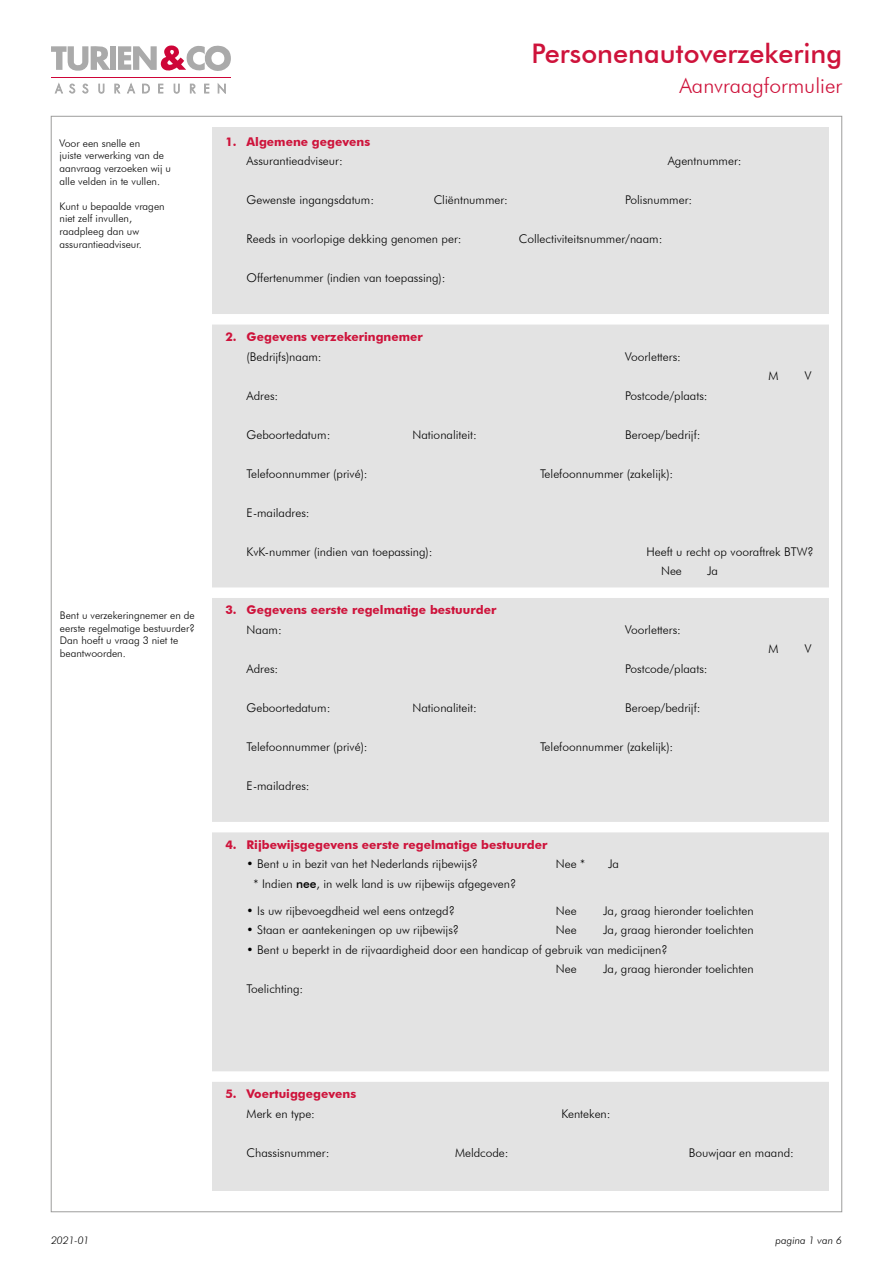
<style>
.page{position:relative;width:893px;height:1263px;background:#fff}
.page>*{position:absolute;margin:0;border:0;box-sizing:border-box;transform-origin:0 0}
.t1{font:500 27px "Futura BT";color:#ce133b}
.t2{font:300 21px "Futura BT";color:#ce133b}
.t3{font:300 12px/19.5px "Futura BT";color:#000}
.t4{font:700 12px "Futura BT";color:#ce133b}
.t5{font:300 10.5px/12.6px "Futura BT";color:#000}
.t6{font:italic 300 10.5px "Futura BT";color:#000}
.s1{font-weight:500}
</style>
<div class="page">
<div style="left:110px;top:46px;width:6px;height:24px;background:#aaa"></div>
<svg style="left:118px;top:45px;width:113px;height:26px"></svg>
<svg style="left:51px;top:46px;width:59px;height:25px"></svg>
<svg style="left:55px;top:83px;width:8px;height:10px"></svg>
<svg style="left:69px;top:84px;width:6px;height:9px"></svg>
<svg style="left:82px;top:84px;width:6px;height:9px"></svg>
<svg style="left:99px;top:84px;width:5px;height:10px"></svg>
<svg style="left:115px;top:84px;width:5px;height:9px"></svg>
<svg style="left:127px;top:83px;width:8px;height:10px"></svg>
<svg style="left:142px;top:84px;width:8px;height:9px"></svg>
<svg style="left:158px;top:84px;width:5px;height:9px"></svg>
<svg style="left:174px;top:84px;width:6px;height:10px"></svg>
<svg style="left:190px;top:84px;width:6px;height:9px"></svg>
<svg style="left:204px;top:84px;width:5px;height:9px"></svg>
<svg style="left:218px;top:83px;width:8px;height:11px"></svg>
<hr style="left:51px;top:77px;width:180px;height:1px;background:#ce0538">
<div style="left:213px;top:127px;width:616px;height:1064px;background:#e3e3e3"></div>
<div style="left:208px;top:314px;width:630px;height:11px;background:#fff"></div>
<div style="left:208px;top:587px;width:630px;height:11px;background:#fff"></div>
<div style="left:208px;top:822px;width:630px;height:10px;background:#fff"></div>
<div style="left:208px;top:1071px;width:630px;height:11px;background:#fff"></div>
<p class="t5" style="left:60px;top:137px;width:113px">Voor een snelle en<br>juiste verwerking van de aanvraag verzoeken wij u alle velden in te vullen.</p>
<p class="t5" style="left:60px;top:200px;width:107px">Kunt u bepaalde vragen niet zelf invullen, raadpleeg dan uw assurantieadviseur.</p>
<p class="t5" style="left:60px;top:609px;width:136px">Bent u verzekeringnemer en de eerste regelmatige bestuurder?<br>Dan hoeft u vraag 3 niet te beantwoorden.</p>
<h1 class="t1" style="left:531px;top:37px;width:312px">Personenautoverzekering</h1>
<h2 class="t2" style="left:679px;top:73px;width:164px">Aanvraagformulier</h2>
<p class="t4" style="left:225px;top:134px;width:146px">1. Algemene gegevens</p>
<p class="t3" style="left:247px;top:151px;width:98px">Assurantieadviseur:</p>
<p class="t3" style="left:668px;top:151px;width:75px">Agentnummer:</p>
<p class="t3" style="left:247px;top:190px;width:129px">Gewenste ingangsdatum:</p>
<p class="t3" style="left:434px;top:190px;width:76px">Cliëntnummer:</p>
<p class="t3" style="left:625px;top:190px;width:69px">Polisnummer:</p>
<p class="t3" style="left:247px;top:229px;width:216px">Reeds in voorlopige dekking genomen per:</p>
<p class="t3" style="left:519px;top:229px;width:145px">Collectiviteitsnummer/naam:</p>
<p class="t3" style="left:247px;top:268px;width:200px">Offertenummer (indien van toepassing):</p>
<p class="t4" style="left:225px;top:329px;width:199px">2. Gegevens verzekeringnemer</p>
<p class="t3" style="left:247px;top:346px;width:77px">(Bedrijfs)naam:</p>
<p class="t3" style="left:625px;top:346px;width:57px">Voorletters:</p>
<p class="t3" style="left:768px;top:366px;width:12px">M</p>
<p class="t3" style="left:805px;top:366px;width:8px">V</p>
<p class="t3" style="left:247px;top:385px;width:33px">Adres:</p>
<p class="t3" style="left:625px;top:385px;width:84px">Postcode/plaats:</p>
<p class="t3" style="left:247px;top:424px;width:85px">Geboortedatum:</p>
<p class="t3" style="left:412px;top:424px;width:66px">Nationaliteit:</p>
<p class="t3" style="left:625px;top:424px;width:77px">Beroep/bedrijf:</p>
<p class="t3" style="left:247px;top:463px;width:123px">Telefoonnummer (privé):</p>
<p class="t3" style="left:540px;top:463px;width:135px">Telefoonnummer (zakelijk):</p>
<p class="t3" style="left:247px;top:502px;width:65px">E-mailadres:</p>
<p class="t3" style="left:247px;top:541px;width:188px">KvK-nummer (indien van toepassing):</p>
<p class="t3" style="left:661px;top:541px;width:154px;text-indent:-15px">Heeft u recht op vooraftrek BTW?<br>Nee</p>
<p class="t3" style="left:707px;top:561px;width:12px">Ja</p>
<p class="t4" style="left:225px;top:603px;width:273px">3. Gegevens eerste regelmatige bestuurder</p>
<p class="t3" style="left:247px;top:620px;width:37px">Naam:</p>
<p class="t3" style="left:625px;top:620px;width:57px">Voorletters:</p>
<p class="t3" style="left:247px;top:659px;width:33px">Adres:</p>
<p class="t3" style="left:625px;top:659px;width:84px">Postcode/plaats:</p>
<p class="t3" style="left:247px;top:698px;width:85px">Geboortedatum:</p>
<p class="t3" style="left:412px;top:698px;width:66px">Nationaliteit:</p>
<p class="t3" style="left:625px;top:698px;width:77px">Beroep/bedrijf:</p>
<p class="t3" style="left:247px;top:737px;width:123px">Telefoonnummer (privé):</p>
<p class="t3" style="left:540px;top:737px;width:135px">Telefoonnummer (zakelijk):</p>
<p class="t3" style="left:247px;top:776px;width:65px">E-mailadres:</p>
<p class="t3" style="left:768px;top:639px;width:12px">M</p>
<p class="t3" style="left:805px;top:639px;width:8px">V</p>
<p class="t4" style="left:225px;top:837px;width:324px">4. Rijbewijsgegevens eerste regelmatige bestuurder</p>
<p class="t3" style="left:247px;top:854px;width:233px">• Bent u in bezit van het Nederlands rijbewijs?</p>
<p class="t3" style="left:556px;top:854px;width:31px">Nee *</p>
<p class="t3" style="left:608px;top:854px;width:12px">Ja</p>
<p class="t3" style="left:254px;top:874px;width:264px">* Indien <span class="s1">nee</span>, in welk land is uw rijbewijs afgegeven?</p>
<p class="t3" style="left:247px;top:901px;width:210px">• Is uw rijbevoegdheid wel eens ontzegd?</p>
<p class="t3" style="left:556px;top:901px;width:22px">Nee</p>
<p class="t3" style="left:603px;top:901px;width:152px">Ja, graag hieronder toelichten</p>
<p class="t3" style="left:247px;top:920px;width:214px">• Staan er aantekeningen op uw rijbewijs?</p>
<p class="t3" style="left:556px;top:920px;width:22px">Nee</p>
<p class="t3" style="left:603px;top:920px;width:152px">Ja, graag hieronder toelichten</p>
<p class="t3" style="left:556px;top:940px;width:113px;text-indent:-309px">• Bent u beperkt in de rijvaardigheid door een handicap of gebruik van medicijnen?<br>Nee</p>
<p class="t3" style="left:603px;top:959px;width:152px">Ja, graag hieronder toelichten</p>
<p class="t3" style="left:247px;top:979px;width:58px">Toelichting:</p>
<p class="t4" style="left:225px;top:1087px;width:132px">5. Voertuiggegevens</p>
<p class="t3" style="left:247px;top:1104px;width:70px">Merk en type:</p>
<p class="t3" style="left:561px;top:1104px;width:51px">Kenteken:</p>
<p class="t3" style="left:247px;top:1143px;width:84px">Chassisnummer:</p>
<p class="t3" style="left:455px;top:1143px;width:55px">Meldcode:</p>
<p class="t3" style="left:689px;top:1143px;width:106px">Bouwjaar en maand:</p>
<p class="t6" style="left:51px;top:1234px;width:40px">2021-01</p>
<p class="t6" style="left:775px;top:1234px;width:68px">pagina 1 van 6</p>
</div>
